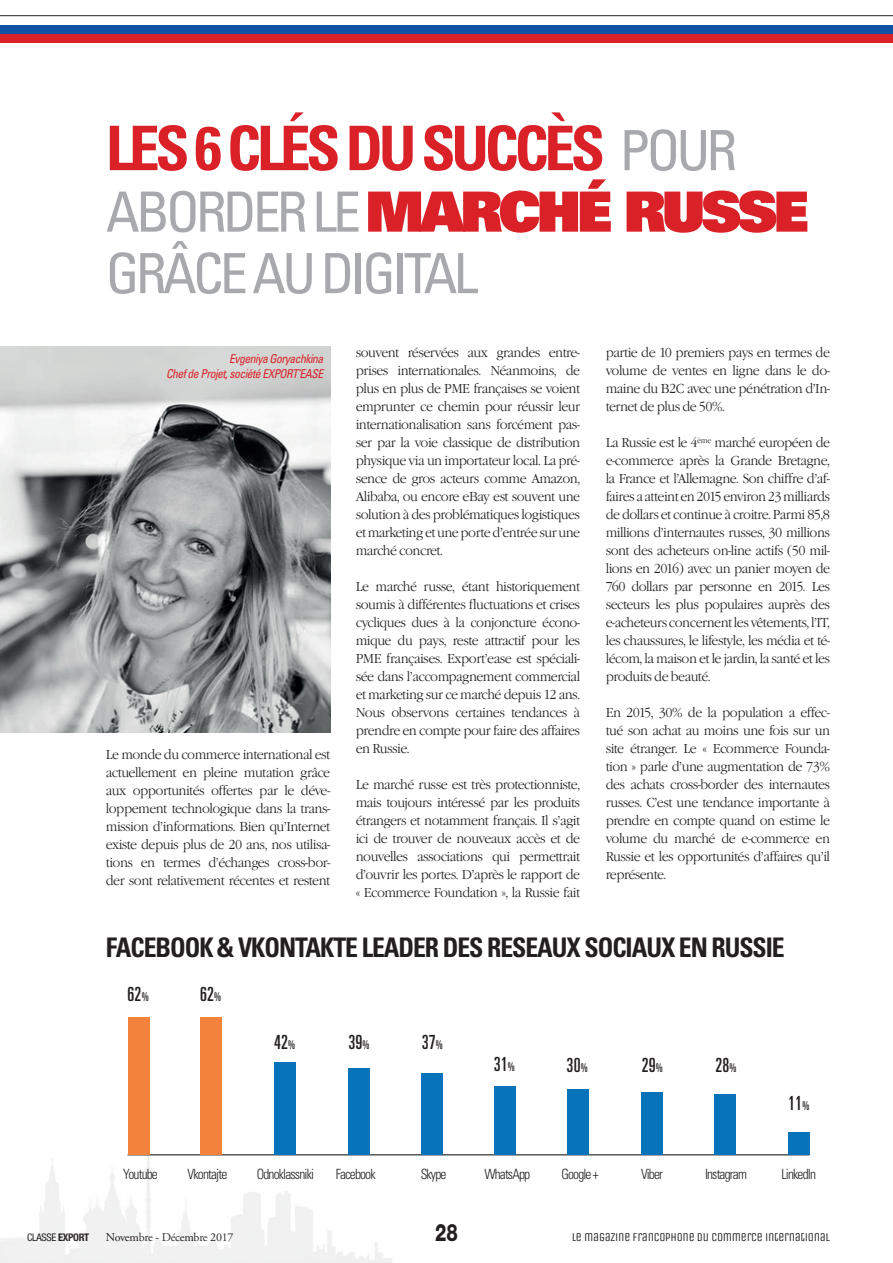
<style>
.page{position:relative;width:893px;height:1263px;background:#fff}
.page>*{position:absolute;margin:0;border:0;box-sizing:border-box;transform-origin:0 0}
.t1{font:700 condensed 61.5px "Univers";letter-spacing:-.07em;color:#da2128}
.t2{font:condensed 55.5px/61.5px "Univers";letter-spacing:-.07em;color:#a8a9ad}
.t3{font:700 condensed 27px "Univers";letter-spacing:-.04em;color:#231f20;scale:.95 1}
.t4{font:800 24px "Helvetica Neue";color:#231f20;scale:.75 1}
.t5{font:ultra-condensed 19.5px "Univers";letter-spacing:.01em;color:#231f20;scale:.95 1}
.t6{font:300 condensed 14.1px "Univers";letter-spacing:-.06em;color:#231f20;scale:.95 1}
.t7{font:300 13.5px/18px "Garamond Itc T";letter-spacing:-.04em;color:#231f20;text-align:justify;scale:.95 1}
.t8{font:italic condensed 12.15px/15px "Univers";letter-spacing:-.04em;color:#da2128;text-align:right;scale:.95 1}
.t9{font:12px "Unica One";letter-spacing:-.02em;color:#231f20}
.t10{font:12px "Adobe Garamond";letter-spacing:-.02em;color:#231f20}
.t11{font:condensed 10.5px "Helvetica Neue";letter-spacing:-.03em;color:#231f20}
.s1{font-weight:400;font-size:55.5px;color:#a8a9ad}
.s2{font-weight:900;font-stretch:normal;color:#da2128}
.s3{font-size:12px}
.s4{font-weight:700}
</style>
<div class="page">
<hr style="left:892px;top:0;width:1px;height:1263px;background:#ececee">
<img style="left:0;top:1110px;width:417px;height:153px">
<div style="left:0;top:25px;width:893px;height:9px;background:#1251a4"></div>
<div style="left:0;top:34px;width:893px;height:9px;background:#da2128"></div>
<hr style="left:0;top:15px;width:893px;height:1px;background:#231f20">
<img style="left:0;top:347px;width:330px;height:385px">
<hr style="left:128px;top:1154px;width:681px;height:1px;background:#000">
<div style="left:128px;top:1017px;width:21px;height:138px;background:#f2823c"></div>
<div style="left:200px;top:1017px;width:22px;height:138px;background:#f2823c"></div>
<div style="left:274px;top:1062px;width:21px;height:93px;background:#0773bb"></div>
<div style="left:348px;top:1068px;width:22px;height:87px;background:#0773bb"></div>
<div style="left:421px;top:1073px;width:22px;height:82px;background:#0773bb"></div>
<div style="left:494px;top:1086px;width:21px;height:69px;background:#0773bb"></div>
<div style="left:567px;top:1089px;width:22px;height:66px;background:#0773bb"></div>
<div style="left:641px;top:1092px;width:22px;height:63px;background:#0773bb"></div>
<div style="left:714px;top:1094px;width:21px;height:61px;background:#0773bb"></div>
<div style="left:788px;top:1132px;width:21px;height:23px;background:#0773bb"></div>
<h1 class="t1" style="left:106px;top:111px;width:633px">LES 6 CLÉS DU SUCCÈS <span class="s1">POUR</span></h1>
<h2 class="t2" style="left:106px;top:180px;width:704px">ABORDER LE <span class="s2">MARCHÉ RUSSE<br></span>GRÂCE AU DIGITAL</h2>
<p class="t8" style="left:166px;top:351px;width:167px">Evgeniya Goryachkina<br>Chef de Projet, société EXPORT’EASE</p>
<p class="t7" style="left:106px;top:746px;width:238px">Le monde du commerce international est actuellement en pleine mutation grâce aux opportunités offertes par le déve&shy;loppement technologique dans la trans&shy;mission d’informations. Bien qu’Internet existe depuis plus de 20 ans, nos utilisa&shy;tions en termes d’échanges cross-bor&shy;der sont relativement récentes et restent</p>
<p class="t7" style="left:356px;top:344px;width:238px">souvent réservées aux grandes entre&shy;prises internationales. Néanmoins, de plus en plus de PME françaises se voient emprunter ce chemin pour réussir leur internationalisation sans forcément pas&shy;ser par la voie classique de distribution physique via un importateur local. La pré&shy;sence de gros acteurs comme Amazon, Alibaba, ou encore eBay est souvent une solution à des problématiques logistiques et marketing et une porte d’entrée sur une marché concret.</p>
<p class="t7" style="left:356px;top:578px;width:238px">Le marché russe, étant historiquement soumis à différentes fluctuations et crises cycliques dues à la conjoncture écono&shy;mique du pays, reste attractif pour les PME françaises. Export’ease est spéciali&shy;sée dans l’accompagnement commercial et marketing sur ce marché depuis 12 ans.<br>Nous observons certaines tendances à prendre en compte pour faire des affaires en Russie.</p>
<p class="t7" style="left:356px;top:776px;width:238px">Le marché russe est très protectionniste, mais toujours intéressé par les produits étrangers et notamment français. Il s’agit ici de trouver de nouveaux accès et de nouvelles associations qui permettrait d’ouvrir les portes. D’après le rapport de « Ecommerce Foundation », la Russie fait</p>
<p class="t7" style="left:606px;top:344px;width:238px">partie de 10 premiers pays en termes de volume de ventes en ligne dans le do&shy;maine du B2C avec une pénétration d’In&shy;ternet de plus de 50%.</p>
<p class="t7" style="left:606px;top:434px;width:238px">La Russie est le 4<sup>ème</sup> marché européen de e-commerce après la Grande Bretagne, la France et l’Allemagne. Son chiffre d’af&shy;faires a atteint en 2015 environ 23 milliards de dollars et continue à croitre. Parmi 85,8 millions d’internautes russes, 30 millions sont des acheteurs on-line actifs (50 mil&shy;lions en 2016) avec un panier moyen de 760 dollars par personne en 2015. Les secteurs les plus populaires auprès des e-acheteurs concernent les vêtements, l’IT, les chaussures, le lifestyle, les média et té&shy;lécom, la maison et le jardin, la santé et les produits de beauté.</p>
<p class="t7" style="left:606px;top:704px;width:238px">En 2015, 30% de la population a effec&shy;tué son achat au moins une fois sur un site étranger. Le « Ecommerce Founda&shy;tion » parle d’une augmentation de 73% des achats cross-border des internautes russes. C’est une tendance importante à prendre en compte quand on estime le volume du marché de e-commerce en Russie et les opportunités d’affaires qu’il représente.</p>
<h3 class="t3" style="left:106px;top:931px;width:716px">FACEBOOK &amp; VKONTAKTE LEADER DES RESEAUX SOCIAUX EN RUSSIE</h3>
<h3 class="t5" style="left:128px;top:983px;width:24px">62<span class="s3">%</span></h3>
<h3 class="t5" style="left:200px;top:983px;width:24px">62<span class="s3">%</span></h3>
<h3 class="t5" style="left:274px;top:1031px;width:24px">42<span class="s3">%</span></h3>
<h3 class="t5" style="left:348px;top:1031px;width:24px">39<span class="s3">%</span></h3>
<h3 class="t5" style="left:422px;top:1031px;width:24px">37<span class="s3">%</span></h3>
<h3 class="t5" style="left:494px;top:1053px;width:24px">31<span class="s3">%</span></h3>
<h3 class="t5" style="left:567px;top:1054px;width:24px">30<span class="s3">%</span></h3>
<h3 class="t5" style="left:642px;top:1054px;width:24px">29<span class="s3">%</span></h3>
<h3 class="t5" style="left:715px;top:1054px;width:24px">28<span class="s3">%</span></h3>
<h3 class="t5" style="left:788px;top:1092px;width:24px">11<span class="s3">%</span></h3>
<p class="t6" style="left:123px;top:1166px;width:38px">Youtube</p>
<p class="t6" style="left:188px;top:1166px;width:43px">Vkontajte</p>
<p class="t6" style="left:257px;top:1166px;width:62px">Odnoklassniki</p>
<p class="t6" style="left:336px;top:1166px;width:43px">Facebook</p>
<p class="t6" style="left:421px;top:1166px;width:29px">Skype</p>
<p class="t6" style="left:484px;top:1166px;width:50px">WhatsApp</p>
<p class="t6" style="left:561px;top:1166px;width:41px">Google +</p>
<p class="t6" style="left:641px;top:1166px;width:24px">Viber</p>
<p class="t6" style="left:705px;top:1166px;width:46px">Instagram</p>
<p class="t6" style="left:781px;top:1166px;width:38px">LinkedIn</p>
<p class="t11" style="left:27px;top:1232px;width:64px">CLASSE <span class="s4">EXPORT</span></p>
<p class="t10" style="left:106px;top:1231px;width:129px">Novembre - Décembre 2017</p>
<h3 class="t4" style="left:435px;top:1218px;width:32px">28</h3>
<p class="t9" style="left:572px;top:1230px;width:260px">LE MAGAZINE FRANCOPHONE DU COMMERCE INTERNATIONAL</p>
</div>
